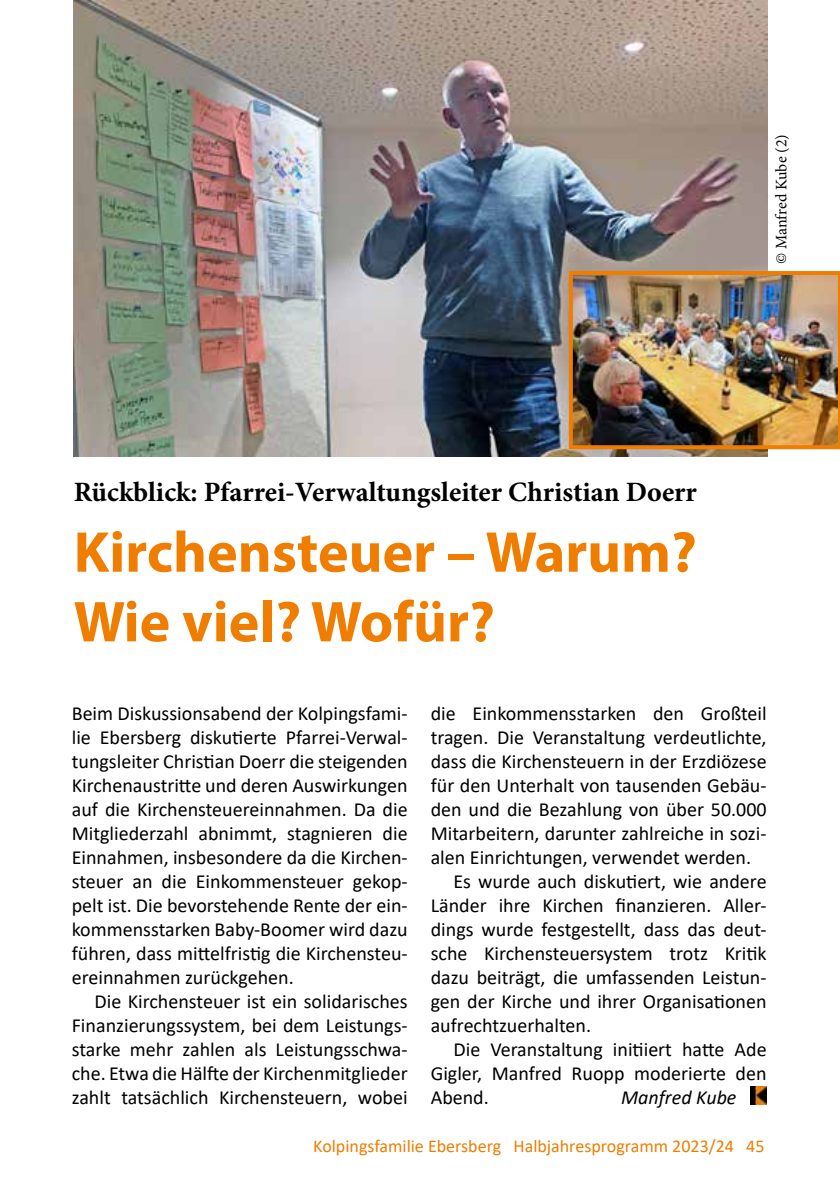
<style>
.page{position:relative;width:840px;height:1191px;background:#fff}
.page>*{position:absolute;margin:0;border:0;box-sizing:border-box;transform-origin:0 0}
.t1{font:700 58px/69.6px "Myriad Pro";color:#ef7d00}
.t2{font:700 28px "Minion Pro";color:#000}
.t3{font:20px/24px "Calibri";color:#000;text-align:justify}
.t4{font:italic 20px "Calibri";color:#000}
.t5{font:18px "Calibri";color:#ef7d00}
.t6{font:16px "Minion Pro";letter-spacing:-.005em;color:#000}
</style>
<div class="page">
<img style="left:750px;top:1086px;width:16px;height:18px">
<img style="left:74px;top:0;width:693px;height:456px">
<img style="left:568px;top:271px;width:271px;height:178px">
<p class="t6" style="left:770px;top:264px;width:131px;rotate:-90deg">© Manfred Kube (2)</p>
<h2 class="t2" style="left:74px;top:472px;width:624px">Rückblick: Pfarrei-Verwaltungsleiter Christian Doerr</h2>
<h1 class="t1" style="left:74px;top:515px;width:624px">Kirchensteuer – Warum?<br>Wie viel? Wofür?</h1>
<p class="t3" style="left:72px;top:701px;width:337px">Beim Diskussionsabend der Kolpingsfami&shy;lie Ebersberg diskutierte Pfarrei-Verwal&shy;tungsleiter Christian Doerr die steigenden Kirchenaustritte und deren Auswirkungen auf die Kirchensteuereinnahmen. Da die Mitgliederzahl abnimmt, stagnieren die Einnahmen, insbesondere da die Kirchen&shy;steuer an die Einkommensteuer gekop&shy;pelt ist. Die bevorstehende Rente der ein&shy;kommensstarken Baby-Boomer wird dazu führen, dass mittelfristig die Kirchensteu&shy;ereinnahmen zurückgehen.</p>
<p class="t3" style="left:72px;top:989px;width:337px;text-indent:23px">Die Kirchensteuer ist ein solidarisches Finanzierungssystem, bei dem Leistungs&shy;starke mehr zahlen als Leistungsschwa&shy;che. Etwa die Hälfte der Kirchenmitglieder zahlt tatsächlich Kirchensteuern, wobei</p>
<p class="t3" style="left:430px;top:701px;width:337px">die Einkommensstarken den Großteil</p>
<p class="t3" style="left:430px;top:725px;width:337px">tragen. Die Veranstaltung verdeutlichte,</p>
<p class="t3" style="left:430px;top:749px;width:337px">dass die Kirchensteuern in der Erzdiözese</p>
<p class="t3" style="left:430px;top:773px;width:337px">für den Unterhalt von tausenden Gebäu-</p>
<p class="t3" style="left:430px;top:797px;width:337px">den und die Bezahlung von über 50.000</p>
<p class="t3" style="left:430px;top:821px;width:337px">Mitarbeitern, darunter zahlreiche in sozi-</p>
<p class="t3" style="left:430px;top:845px;width:322px">alen Einrichtungen, verwendet werden.</p>
<p class="t3" style="left:453px;top:869px;width:314px">Es wurde auch diskutiert, wie andere</p>
<p class="t3" style="left:430px;top:893px;width:337px">Länder ihre Kirchen finanzieren. Aller-</p>
<p class="t3" style="left:430px;top:917px;width:337px">dings wurde festgestellt, dass das deut-</p>
<p class="t3" style="left:430px;top:941px;width:337px">sche Kirchensteuersystem trotz Kritik</p>
<p class="t3" style="left:430px;top:965px;width:337px">dazu beiträgt, die umfassenden Leistun-</p>
<p class="t3" style="left:430px;top:989px;width:337px">gen der Kirche und ihrer Organisationen</p>
<p class="t3" style="left:430px;top:1013px;width:162px">aufrechtzuerhalten.</p>
<p class="t3" style="left:453px;top:1037px;width:314px">Die Veranstaltung initiiert hatte Ade</p>
<p class="t3" style="left:430px;top:1061px;width:337px">Gigler, Manfred Ruopp moderierte den</p>
<p class="t3" style="left:430px;top:1085px;width:60px">Abend.</p>
<p class="t4" style="left:620px;top:1083px;width:117px">Manfred Kube</p>
<p class="t5" style="left:313px;top:1133px;width:452px">Kolpingsfamilie Ebersberg Halbjahresprogramm 2023/24 45</p>
</div>
